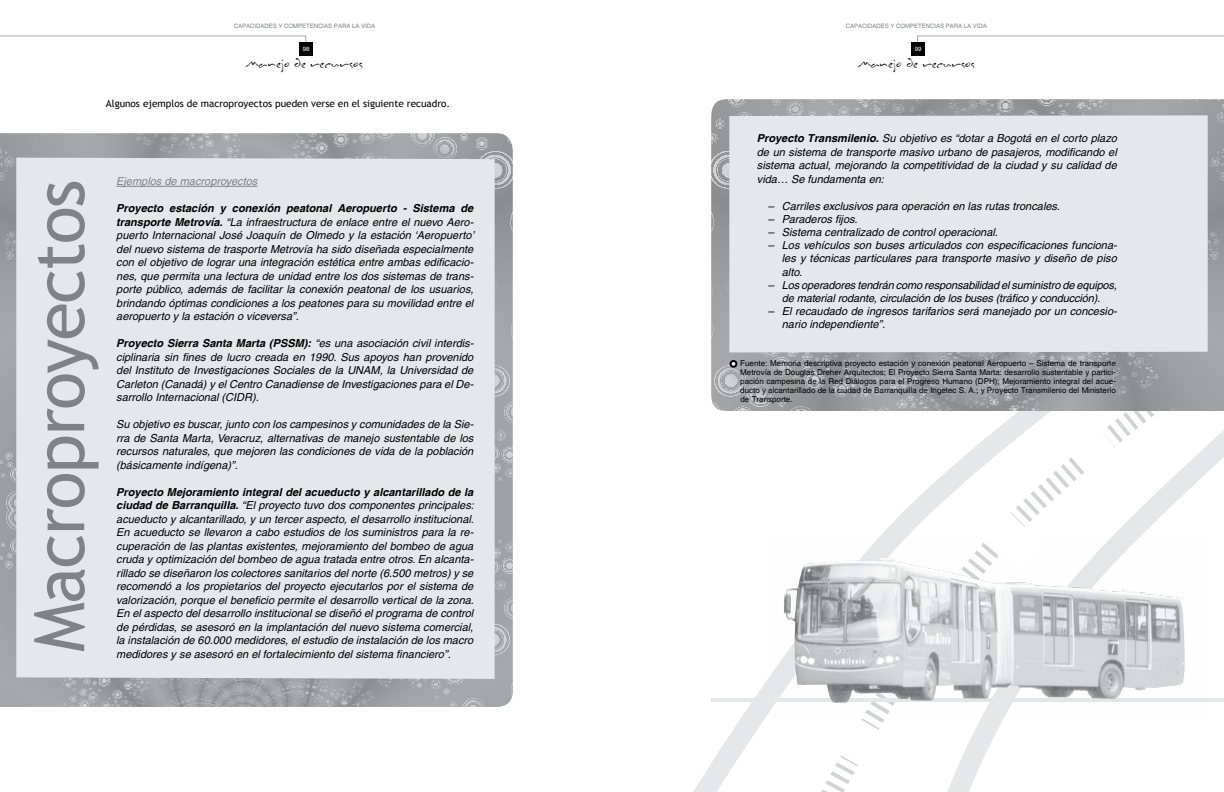
<style>
.page{position:relative;width:1224px;height:792px;background:#fff}
.page>*{position:absolute;margin:0;border:0;box-sizing:border-box;transform-origin:0 0}
.t1{font:70px "Trebuchet MS";letter-spacing:-.02em;color:#808285}
.t2{font:14px "Inkburrow";color:#000}
.t3{font:italic 11px/13.5px "Helvetica";color:#000;text-align:justify}
.t4{font:italic 11px "Helvetica";color:#808285}
.t5{font:10px "Trebuchet MS";color:#000}
.t6{font:8px/8.9px "Helvetica";color:#000;text-align:justify}
.t7{font:6px "Helvetica";color:#808285}
.t8{font:6px "Helvetica";color:#fff}
.s1{font-weight:700}
</style>
<div class="page">
<svg style="left:917px;top:35px;width:307px;height:7px"></svg>
<svg style="left:0;top:35px;width:307px;height:7px"></svg>
<div style="left:299px;top:42px;width:14px;height:13px;background:#000"></div>
<div style="left:911px;top:42px;width:14px;height:13px;background:#000"></div>
<svg style="left:693px;top:678px;width:76px;height:114px"></svg>
<svg style="left:821px;top:484px;width:112px;height:308px"></svg>
<svg style="left:933px;top:411px;width:291px;height:381px"></svg>
<svg style="left:821px;top:715px;width:58px;height:51px"></svg>
<hr style="left:712px;top:698px;width:512px;height:4px;background:#e6e7e8">
<img style="left:711px;top:99px;width:513px;height:312px">
<div style="left:729px;top:115px;width:479px;height:237px;background:#e6e7e8"></div>
<img style="left:0;top:133px;width:513px;height:574px">
<div style="left:16px;top:158px;width:479px;height:521px;background:#e6e7e8"></div>
<hr style="left:116px;top:186px;width:141px;height:1px;background:#808285">
<img style="left:769px;top:541px;width:437px;height:174px">
<svg style="left:980px;top:507px;width:65px;height:64px"></svg>
<svg style="left:1067px;top:421px;width:62px;height:66px"></svg>
<div style="left:730px;top:360px;width:7px;height:8px;border:2px solid #000;border-radius:50%"></div>
<p class="t7" style="left:234px;top:23px;width:143px">CAPACIDADES Y COMPETENCIAS PARA LA VIDA</p>
<p class="t7" style="left:846px;top:23px;width:143px">CAPACIDADES Y COMPETENCIAS PARA LA VIDA</p>
<p class="t8" style="left:303px;top:45px;width:8px">98</p>
<p class="t2" style="left:245px;top:55px;width:119px">Manejo de recursos</p>
<p class="t5" style="left:106px;top:97px;width:346px">Algunos ejemplos de macroproyectos pueden verse en el siguiente recuadro.</p>
<h1 class="t1" style="left:18px;top:652px;width:474px;rotate:-90deg">Macroproyectos</h1>
<p class="t4" style="left:116px;top:175px;width:143px">Ejemplos de macroproyectos</p>
<p class="t3" style="left:116px;top:202px;width:359px"><span class="s1">Proyecto estación y conexión peatonal Aeropuerto - Sistema de transporte Metrovía.</span> “La infraestructura de enlace entre el nuevo Aero&shy;puerto Internacional José Joaquín de Olmedo y la estación ‘Aeropuerto’ del nuevo sistema de trasporte Metrovía ha sido diseñada especialmente con el objetivo de lograr una integración estética entre ambas edificacio&shy;nes, que permita una lectura de unidad entre los dos sistemas de trans&shy;porte público, además de facilitar la conexión peatonal de los usuarios, brindando óptimas condiciones a los peatones para su movilidad entre el aeropuerto y la estación o viceversa”.</p>
<p class="t3" style="left:116px;top:337px;width:359px"><span class="s1">Proyecto Sierra Santa Marta (PSSM):</span> “es una asociación civil interdis&shy;ciplinaria sin fines de lucro creada en 1990. Sus apoyos han provenido del Instituto de Investigaciones Sociales de la UNAM, la Universidad de Carleton (Canadá) y el Centro Canadiense de Investigaciones para el De&shy;sarrollo Internacional (CIDR).</p>
<p class="t3" style="left:116px;top:418px;width:359px">Su objetivo es buscar, junto con los campesinos y comunidades de la Sie&shy;rra de Santa Marta, Veracruz, alternativas de manejo sustentable de los recursos naturales, que mejoren las condiciones de vida de la población (básicamente indígena)”.</p>
<p class="t3" style="left:116px;top:485px;width:359px"><span class="s1">Proyecto Mejoramiento integral del acueducto y alcantarillado de la ciudad de Barranquilla.</span> “El proyecto tuvo dos componentes principales: acueducto y alcantarillado, y un tercer aspecto, el desarrollo institucional.<br>En acueducto se llevaron a cabo estudios de los suministros para la re&shy;cuperación de las plantas existentes, mejoramiento del bombeo de agua cruda y optimización del bombeo de agua tratada entre otros. En alcanta&shy;rillado se diseñaron los colectores sanitarios del norte (6.500 metros) y se recomendó a los propietarios del proyecto ejecutarlos por el sistema de valorización, porque el beneficio permite el desarrollo vertical de la zona.<br>En el aspecto del desarrollo institucional se diseñó el programa de control de pérdidas, se asesoró en la implantación del nuevo sistema comercial, la instalación de 60.000 medidores, el estudio de instalación de los macro medidores y se asesoró en el fortalecimiento del sistema financiero”.</p>
<p class="t8" style="left:915px;top:45px;width:8px">99</p>
<p class="t2" style="left:857px;top:55px;width:119px">Manejo de recursos</p>
<p class="t3" style="left:757px;top:132px;width:362px"><span class="s1">Proyecto Transmilenio.</span> Su objetivo es “dotar a Bogotá en el corto plazo de un sistema de transporte masivo urbano de pasajeros, modificando el sistema actual, mejorando la competitividad de la ciudad y su calidad de vida… Se fundamenta en:</p>
<p class="t3" style="left:768px;top:199px;width:294px">– Carriles exclusivos para operación en las rutas troncales.</p>
<p class="t3" style="left:768px;top:212px;width:91px">– Paraderos fijos.</p>
<p class="t3" style="left:768px;top:225px;width:232px">– Sistema centralizado de control operacional.</p>
<p class="t3" style="left:782px;top:239px;width:337px;line-height:13.2px;text-indent:-14px">– Los vehículos son buses articulados con especificaciones funciona&shy;les y técnicas particulares para transporte masivo y diseño de piso alto.</p>
<p class="t3" style="left:768px;top:278px;width:351px;line-height:13.2px;text-align:center">– Los operadores tendrán como responsabilidad el suministro de equipos, de material rodante, circulación de los buses (tráfico y conducción).</p>
<p class="t3" style="left:782px;top:305px;width:336px;line-height:13.2px;text-indent:-14px">– El recaudado de ingresos tarifarios será manejado por un concesio&shy;nario independiente”.</p>
<p class="t6" style="left:740px;top:359px;width:377px">Fuente: Memoria descriptiva proyecto estación y conexión peatonal Aeropuerto – Sistema de transporte Metrovía de Douglas Dreher Arquitectos; El Proyecto Sierra Santa Marta: desarrollo sustentable y partici&shy;pación campesina de la Red Diálogos para el Progreso Humano (DPH); Mejoramiento integral del acue&shy;ducto y alcantarillado de la ciudad de Barranquilla de Ingetec S. A.; y Proyecto Transmilenio del Ministerio de Transporte.</p>
</div>
